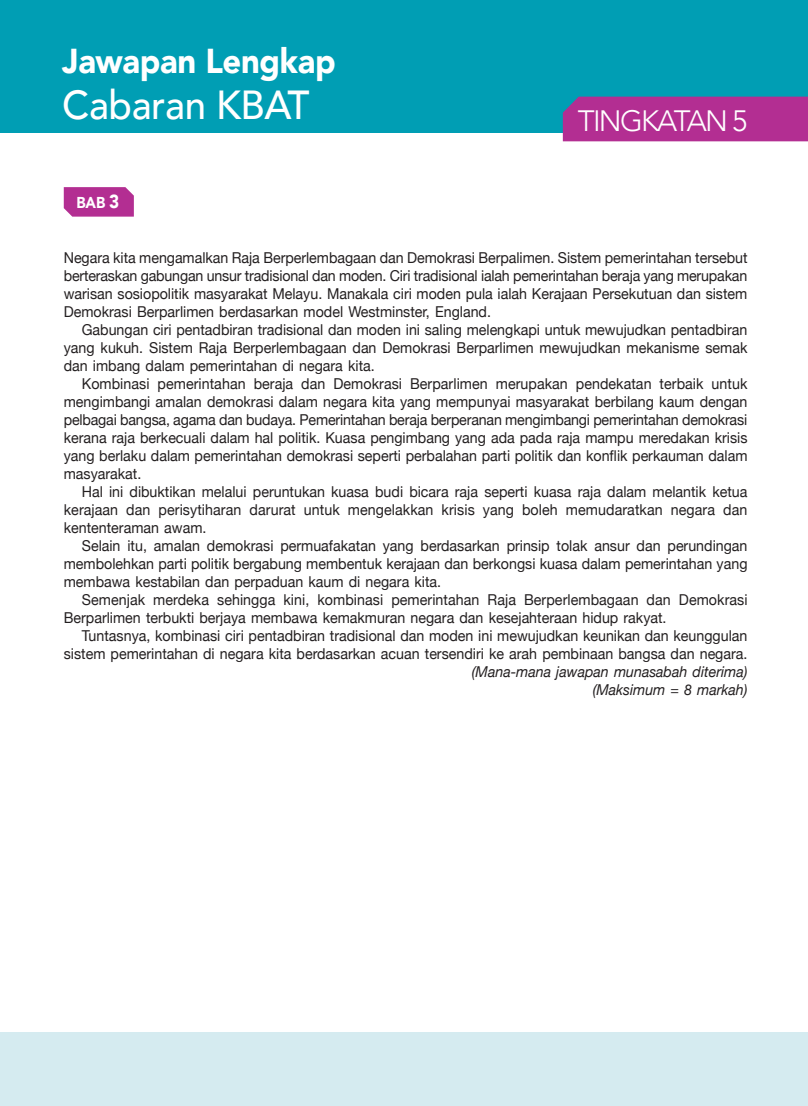
<style>
.page{position:relative;width:808px;height:1106px;background:#fff}
.page>*{position:absolute;margin:0;border:0;box-sizing:border-box;transform-origin:0 0}
.t1{font:500 40.5px "Avenir";letter-spacing:-.01em;color:#fff;scale:.95 1}
.t2{font:900 34.5px "Avenir";letter-spacing:-.01em;color:#fff;scale:.95 1}
.t3{font:300 29.4px "Avenir";letter-spacing:-.06em;color:#fff}
.t4{font:900 15.75px "Avenir";color:#fff;scale:.9 1}
.Jwp__Indent{font:15px/18px "Helvetica Neue";color:#231f20;text-align:justify;scale:.95 1}
.Jwp__No_Indent{font:15px/18px "Helvetica Neue";color:#231f20;text-align:justify;scale:.95 1}
.Jwp__Indent-2{font:italic 15px "Helvetica Neue";color:#231f20;scale:.95 1}
.s1{font-size:18.9px}
</style>
<div class="page">
<div style="left:0;top:0;width:808px;height:132px;background:#009eb4"></div>
<div style="left:0;top:1032px;width:808px;height:74px;background:#d5ebf0"></div>
<div style="left:563px;top:97px;width:245px;height:44px;background:#b32e92"></div>
<svg style="left:64px;top:187px;width:70px;height:30px;background:#b63897"></svg>
<p class="t2" style="left:62px;top:31px;width:289px">Jawapan Lengkap</p>
<p class="t1" style="left:62px;top:70px;width:262px">Cabaran KBAT</p>
<p class="t4" style="left:77px;top:189px;width:49px">BAB <span class="s1">3</span></p>
<p class="t3" style="left:578px;top:104px;width:171px">TINGKATAN 5</p>
<p class="Jwp__No_Indent" style="left:64px;top:250px;width:721px">Negara kita mengamalkan Raja Berperlembagaan dan Demokrasi Berpalimen. Sistem pemerintahan tersebut berteraskan gabungan unsur tradisional dan moden. Ciri tradisional ialah pemerintahan beraja yang merupakan warisan sosiopolitik masyarakat Melayu. Manakala ciri moden pula ialah Kerajaan Persekutuan dan sistem Demokrasi Berparlimen berdasarkan model Westminster, England.</p>
<p class="Jwp__Indent" style="left:64px;top:322px;width:721px;text-indent:18px">Gabungan ciri pentadbiran tradisional dan moden ini saling melengkapi untuk mewujudkan pentadbiran yang kukuh. Sistem Raja Berperlembagaan dan Demokrasi Berparlimen mewujudkan mekanisme semak dan imbang dalam pemerintahan di negara kita.</p>
<p class="Jwp__Indent" style="left:64px;top:376px;width:721px;text-indent:18px">Kombinasi pemerintahan beraja dan Demokrasi Berparlimen merupakan pendekatan terbaik untuk mengimbangi amalan demokrasi dalam negara kita yang mempunyai masyarakat berbilang kaum dengan pelbagai bangsa, agama dan budaya. Pemerintahan beraja berperanan mengimbangi pemerintahan demokrasi kerana raja berkecuali dalam hal politik. Kuasa pengimbang yang ada pada raja mampu meredakan krisis yang berlaku dalam pemerintahan demokrasi seperti perbalahan parti politik dan konflik perkauman dalam masyarakat.</p>
<p class="Jwp__Indent" style="left:64px;top:484px;width:721px;text-indent:18px">Hal ini dibuktikan melalui peruntukan kuasa budi bicara raja seperti kuasa raja dalam melantik ketua kerajaan dan perisytiharan darurat untuk mengelakkan krisis yang boleh memudaratkan negara dan kententeraman awam.</p>
<p class="Jwp__Indent" style="left:64px;top:538px;width:721px;text-indent:18px">Selain itu, amalan demokrasi permuafakatan yang berdasarkan prinsip tolak ansur dan perundingan membolehkan parti politik bergabung membentuk kerajaan dan berkongsi kuasa dalam pemerintahan yang membawa kestabilan dan perpaduan kaum di negara kita.</p>
<p class="Jwp__Indent" style="left:64px;top:592px;width:721px;text-indent:18px">Semenjak merdeka sehingga kini, kombinasi pemerintahan Raja Berperlembagaan dan Demokrasi<br>Berparlimen terbukti berjaya membawa kemakmuran negara dan kesejahteraan hidup rakyat.</p>
<p class="Jwp__Indent" style="left:64px;top:628px;width:721px;text-align:right">Tuntasnya, kombinasi ciri pentadbiran tradisional dan moden ini mewujudkan keunikan dan keunggulan sistem pemerintahan di negara kita berdasarkan acuan tersendiri ke arah pembinaan bangsa dan negara.</p>
<p class="Jwp__Indent-2" style="left:472px;top:661px;width:291px">(Mana-mana jawapan munasabah diterima)</p>
<p class="Jwp__Indent-2" style="left:593px;top:679px;width:164px">(Maksimum = 8 markah)</p>
</div>
